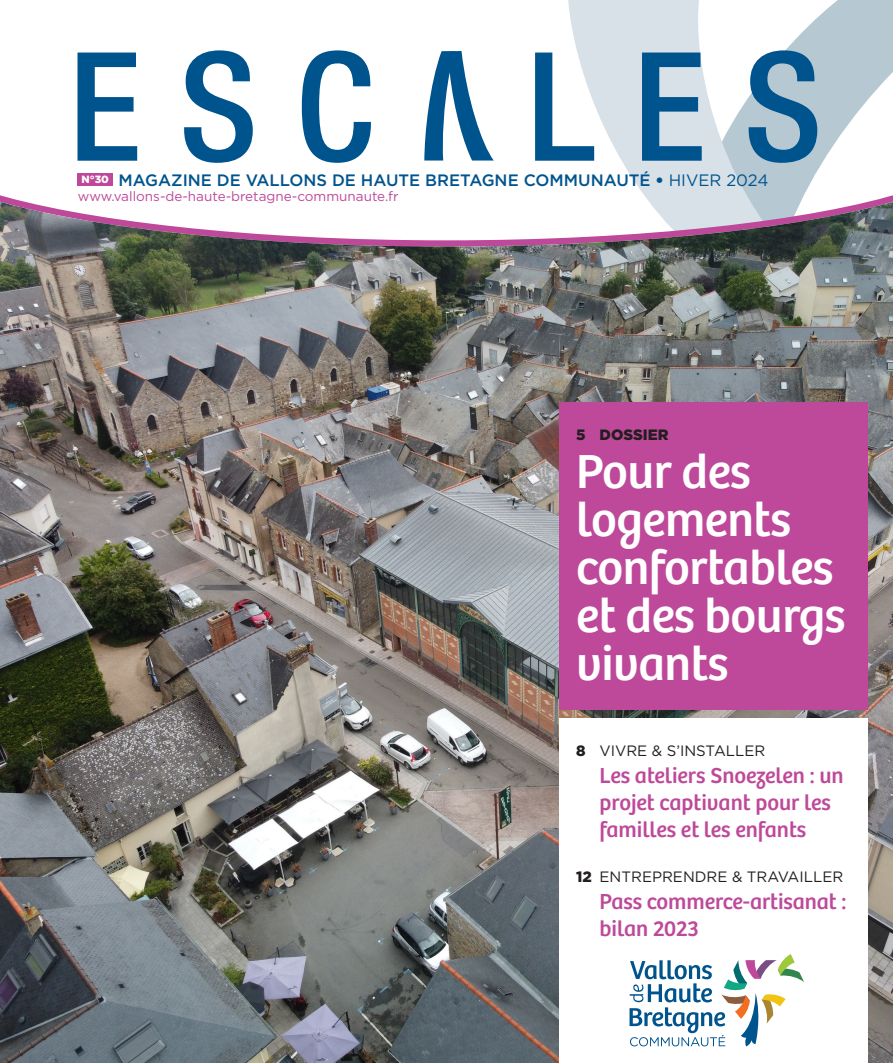
<style>
.page{position:relative;width:893px;height:1063px;background:#fff}
.page>*{position:absolute;margin:0;border:0;box-sizing:border-box;transform-origin:0 0}
.t1{font:49.5px/48px "Bree";letter-spacing:-.01em;color:#fff}
.t2{font:22.5px/27px "Bree";color:#be499a}
.t3{font:500 16.5px "Gotham";color:#00548e}
.t4{font:15px "Gotham";color:#231f20}
.t5{font:900 15px "Gotham";color:#231f20}
.t6{font:13.5px "Gotham";color:#be499a}
.s1{font-weight:900}
.s2{font-weight:400}
</style>
<div class="page">
<svg style="left:782px;top:0;width:111px;height:192px;fill:#b6c8d2"></svg>
<svg style="left:568px;top:0;width:214px;height:192px;fill:#d8e1e7"></svg>
<div style="left:78px;top:173px;width:35px;height:13px;background:#be499a"></div>
<img style="left:0;top:202px;width:893px;height:861px">
<svg style="left:78px;top:50px;width:739px;height:113px"></svg>
<div style="left:559px;top:403px;width:309px;height:307px;background:#be499a"></div>
<div style="left:559px;top:718px;width:309px;height:345px;background:#fff"></div>
<svg style="left:629px;top:954px;width:175px;height:92px"></svg>
<p class="t3" style="left:82px;top:169px;width:688px"><sup>N°30</sup> MAGAZINE DE VALLONS DE HAUTE BRETAGNE COMMUNAUTÉ <span class="s1">•</span> <span class="s2">HIVER 2024</span></p>
<p class="t6" style="left:78px;top:188px;width:322px">www.vallons-de-haute-bretagne-communaute.fr</p>
<p class="t5" style="left:576px;top:424px;width:94px">5 DOSSIER</p>
<h1 class="t1" style="left:576px;top:448px;width:271px">Pour des logements confortables et des bourgs vivants</h1>
<p class="t4" style="left:576px;top:741px;width:191px"><span class="s1">8</span> VIVRE &amp; S’INSTALLER</p>
<p class="t2" style="left:600px;top:762px;width:246px">Les ateliers Snoezelen : un projet captivant pour les familles et les enfants</p>
<p class="t4" style="left:576px;top:867px;width:269px"><span class="s1">12</span> ENTREPRENDRE &amp; TRAVAILLER</p>
<p class="t2" style="left:600px;top:888px;width:248px">Pass commerce-artisanat : bilan 2023</p>
</div>
